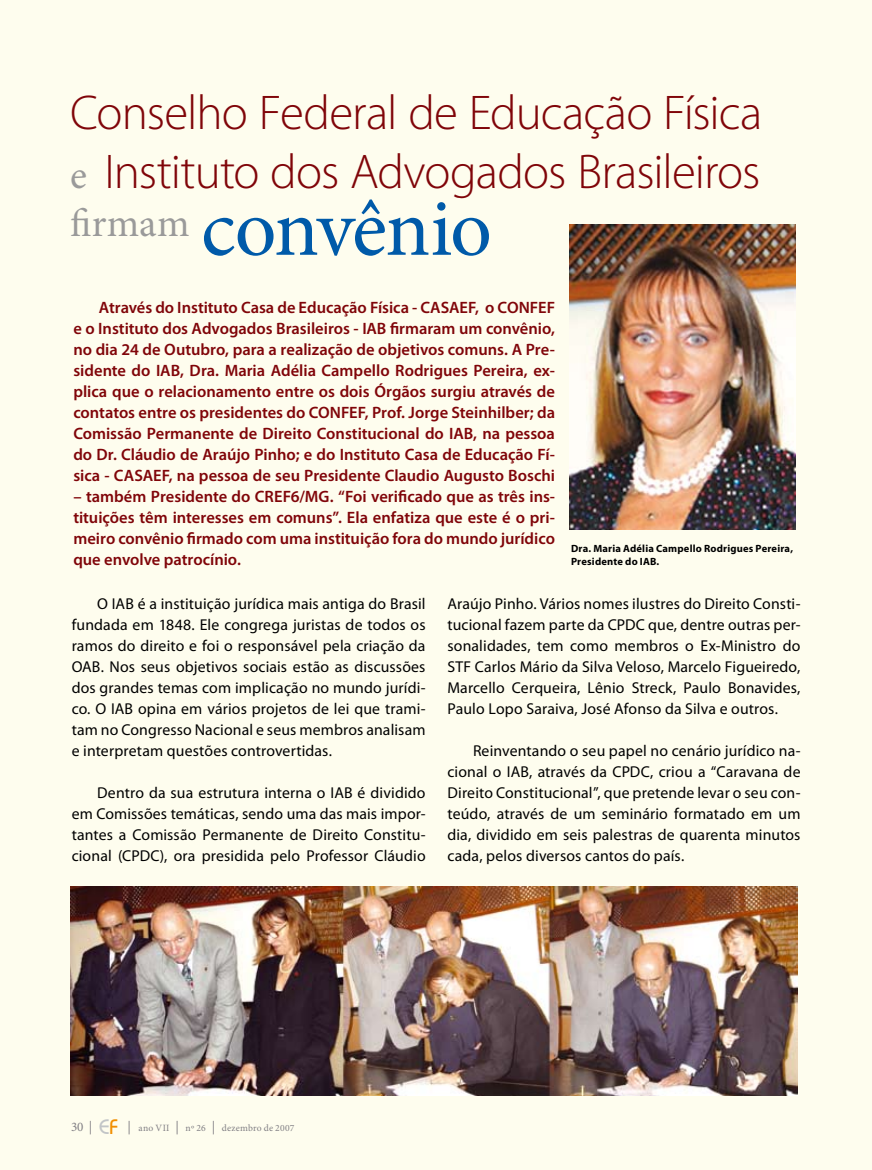
<style>
.page{position:relative;width:872px;height:1170px;background:#fff}
.page>*{position:absolute;margin:0;border:0;box-sizing:border-box;transform-origin:0 0}
.t1{font:82.35px "Minion Pro";letter-spacing:-.025em;color:#005aa9}
.t2{font:300 48.9px/58.8px "Myriad Pro";letter-spacing:-.02em;color:#800509}
.t3{font:600 16.5px/21px "Myriad Pro";color:#800509;text-align:justify}
.t4{font:15.75px/21px "Myriad Pro";letter-spacing:.01em;color:#000;text-align:justify}
.t5{font:700 10.5px/12.6px "Myriad Pro";letter-spacing:.02em;color:#000}
.t6{font:9.6px "Minion Pro";letter-spacing:.02em;color:#817f84}
.s1{font-family:"Minion Pro";font-weight:400;font-size:39.75px;color:#9a9a9a}
.s2{font-size:13.05px}
.s3{font-size:13.5px}
.s4{font-family:"Bauhaus Std";font-weight:500;font-size:21px;color:#c2c5c7}
.s5{font-family:"Bauhaus Std";font-weight:500;font-size:21px;color:#f18e00}
</style>
<div class="page">
<div style="left:0;top:0;width:872px;height:1169px;background:#fefdee"></div>
<img style="left:570px;top:225px;width:226px;height:304px">
<img style="left:70px;top:886px;width:728px;height:209px">
<h2 class="t2" style="left:70px;top:83px;width:693px">Conselho Federal de Educação Física <span class="s1">e</span> Instituto dos Advogados Brasileiros</h2>
<h1 class="t1" style="left:70px;top:173px;width:423px"><sup>firmam</sup> convênio</h1>
<p class="t3" style="left:73px;top:297px;width:483px;text-indent:26px">Através do Instituto Casa de Educação Física - CASAEF, o CONFEF e o Instituto dos Advogados Brasileiros - IAB firmaram um convênio, no dia 24 de Outubro, para a realização de objetivos comuns. A Pre&shy;sidente do IAB, Dra. Maria Adélia Campello Rodrigues Pereira, ex&shy;plica que o relacionamento entre os dois Órgãos surgiu através de contatos entre os presidentes do CONFEF, Prof. Jorge Steinhilber; da Comissão Permanente de Direito Constitucional do IAB, na pessoa do Dr. Cláudio de Araújo Pinho; e do Instituto Casa de Educação Fí&shy;sica - CASAEF, na pessoa de seu Presidente Claudio Augusto Boschi</p>
<p class="t3" style="left:73px;top:486px;width:483px">– também Presidente do CREF6/MG. “Foi verificado que as três ins&shy;tituições têm interesses em comuns”. Ela enfatiza que este é o pri&shy;meiro convênio firmado com uma instituição fora do mundo jurídico que envolve patrocínio.</p>
<p class="t5" style="left:571px;top:542px;width:224px">Dra. Maria Adélia Campello Rodrigues Pereira,<br>Presidente do IAB.</p>
<p class="t4" style="left:72px;top:592px;width:355px;text-indent:26px">O IAB é a instituição jurídica mais antiga do Brasil fundada em 1848. Ele congrega juristas de todos os ramos do direito e foi o responsável pela criação da OAB. Nos seus objetivos sociais estão as discussões dos grandes temas com implicação no mundo jurídi&shy;co. O IAB opina em vários projetos de lei que trami&shy;tam no Congresso Nacional e seus membros analisam e interpretam questões controvertidas.</p>
<p class="t4" style="left:72px;top:781px;width:355px;text-indent:26px">Dentro da sua estrutura interna o IAB é dividido em Comissões temáticas, sendo uma das mais impor&shy;tantes a Comissão Permanente de Direito Constitu&shy;cional (CPDC), ora presidida pelo Professor Cláudio</p>
<p class="t4" style="left:447px;top:592px;width:354px">Araújo Pinho. Vários nomes ilustres do Direito Consti&shy;tucional fazem parte da CPDC que, dentre outras per&shy;sonalidades, tem como membros o Ex-Ministro do STF Carlos Mário da Silva Veloso, Marcelo Figueiredo, Marcello Cerqueira, Lênio Streck, Paulo Bonavides, Paulo Lopo Saraiva, José Afonso da Silva e outros.</p>
<p class="t4" style="left:447px;top:739px;width:354px;text-indent:26px">Reinventando o seu papel no cenário jurídico na&shy;cional o IAB, através da CPDC, criou a “Caravana de Direito Constitucional”, que pretende levar o seu con&shy;teúdo, através de um seminário formatado em um dia, dividido em seis palestras de quarenta minutos cada, pelos diversos cantos do país.</p>
<p class="t6" style="left:71px;top:1121px;width:225px"><span class="s2">30</span> <span class="s3">|</span> <span class="s4">E</span><span class="s5">F</span> <span class="s3">|</span> ano VII <span class="s3">|</span> nº 26 <span class="s3">|</span> dezembro de 2007</p>
</div>
